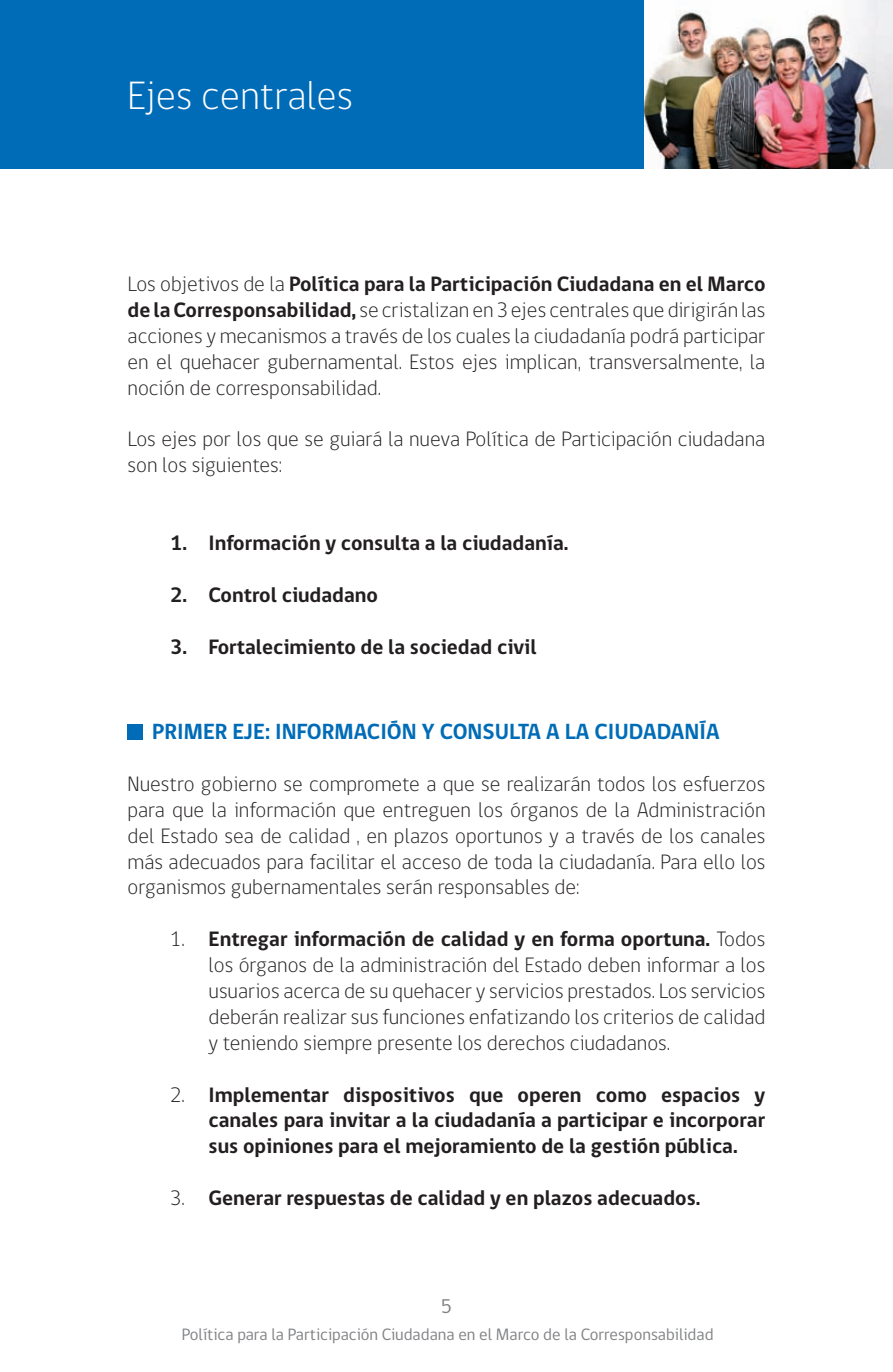
<style>
.page{position:relative;width:893px;height:1372px;background:#fff}
.page>*{position:absolute;margin:0;border:0;box-sizing:border-box;transform-origin:0 0}
.t1{font:300 40.5px "gob CL";color:#fff}
.t2{font:700 22.5px "gob CL";color:#006cb7}
.t3{font:300 21.38px/25.9px "gob CL";color:#231f20;text-align:justify}
.t4{font:700 21.38px/25.9px "gob CL";color:#231f20;text-align:justify}
.t5{font:20.25px "gob CL";color:#808285}
.t6{font:16.88px "gob CL";color:#808285}
.s1{font-weight:700}
.s2{font-weight:300}
</style>
<div class="page">
<div style="left:0;top:0;width:892px;height:168px;background:#006cb7"></div>
<img style="left:644px;top:0;width:249px;height:168px">
<div style="left:128px;top:724px;width:15px;height:15px;background:#006cb7"></div>
<h1 class="t1" style="left:128px;top:68px;width:227px">Ejes centrales</h1>
<p class="t3" style="left:128px;top:271px;width:639px">Los objetivos de la <span class="s1">Política para la Participación Ciudadana en el Marco de la Corresponsabilidad,</span> se cristalizan en 3 ejes centrales que dirigirán las acciones y mecanismos a través de los cuales la ciudadanía podrá participar en el quehacer gubernamental. Estos ejes implican, transversalmente, la noción de corresponsabilidad.</p>
<p class="t3" style="left:128px;top:427px;width:639px">Los ejes por los que se guiará la nueva Política de Participación ciudadana son los siguientes:</p>
<p class="t4" style="left:170px;top:530px;width:400px">1. Información y consulta a la ciudadanía.</p>
<p class="t4" style="left:170px;top:582px;width:209px">2. Control ciudadano</p>
<p class="t4" style="left:170px;top:634px;width:368px">3. Fortalecimiento de la sociedad civil</p>
<p class="t2" style="left:152px;top:716px;width:569px">PRIMER EJE: INFORMACIÓN Y CONSULTA A LA CIUDADANÍA</p>
<p class="t3" style="left:128px;top:771px;width:639px">Nuestro gobierno se compromete a que se realizarán todos los esfuerzos para que la información que entreguen los órganos de la Administración del Estado sea de calidad , en plazos oportunos y a través de los canales más adecuados para facilitar el acceso de toda la ciudadanía. Para ello los organismos gubernamentales serán responsables de:</p>
<p class="t3" style="left:209px;top:926px;width:558px;text-indent:-38px">1. <span class="s1">Entregar información de calidad y en forma oportuna.</span> Todos los órganos de la administración del Estado deben informar a los usuarios acerca de su quehacer y servicios prestados. Los servicios deberán realizar sus funciones enfatizando los criterios de calidad y teniendo siempre presente los derechos ciudadanos.</p>
<p class="t4" style="left:209px;top:1081px;width:558px;text-indent:-38px"><span class="s2">2.</span> Implementar dispositivos que operen como espacios y canales para invitar a la ciudadanía a participar e incorporar sus opiniones para el mejoramiento de la gestión pública.</p>
<p class="t4" style="left:170px;top:1185px;width:532px"><span class="s2">3.</span> Generar respuestas de calidad y en plazos adecuados.</p>
<p class="t5" style="left:441px;top:1292px;width:12px">5</p>
<p class="t6" style="left:182px;top:1322px;width:533px">Política para la Participación Ciudadana en el Marco de la Corresponsabilidad</p>
</div>
